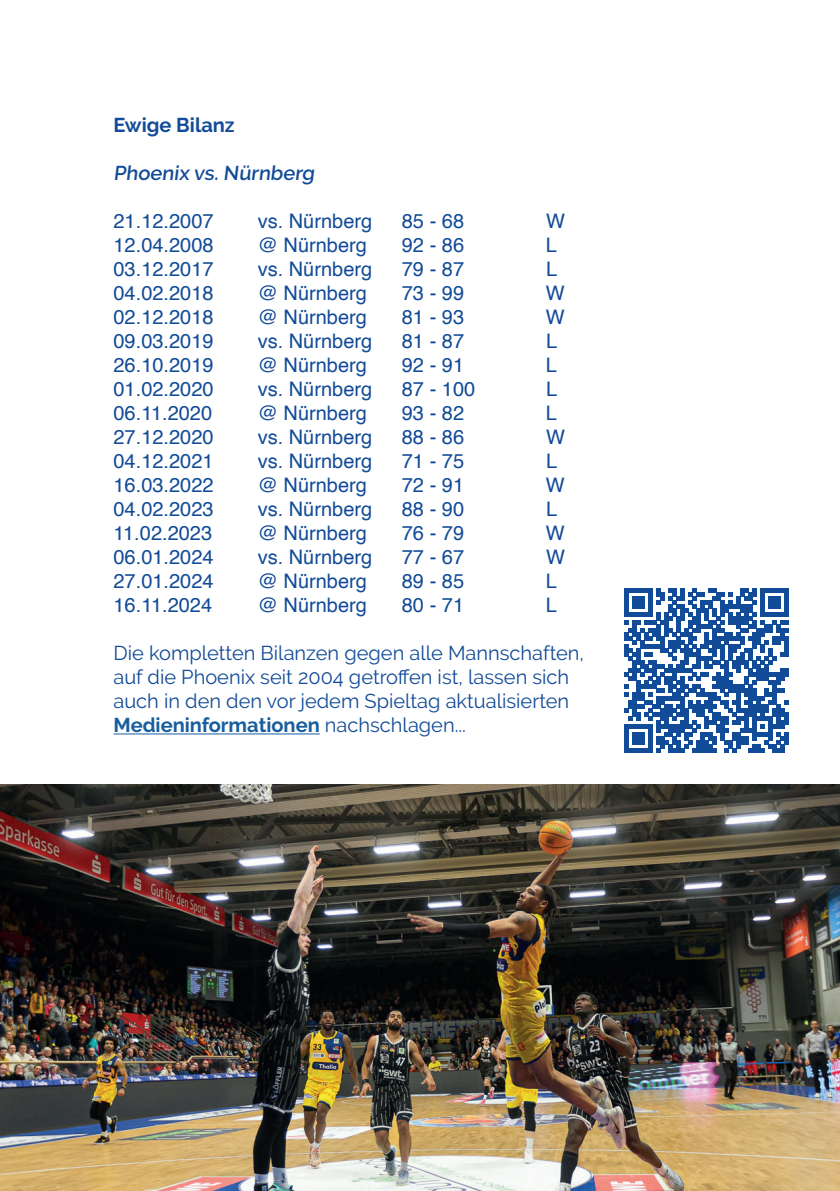
<style>
.page{position:relative;width:840px;height:1191px;background:#fff}
.page>*{position:absolute;margin:0;border:0;box-sizing:border-box;transform-origin:0 0}
.t1{font:20px "Helvetica";color:#124b97}
.t2{font:20px/24px "Raleway";color:#124b97}
.t3{font:600 20px "Raleway";color:#124b97}
.t4{font:700 20px "Raleway";color:#124b97}
.s1{font-weight:700;color:#175d9e}
</style>
<div class="page">
<hr style="left:113px;top:733px;width:206px;height:1px;background:#175d9e">
<svg style="left:624px;top:589px;width:164px;height:164px"></svg>
<hr style="left:784px;top:713px;width:4px;height:12px;background:#124b97">
<hr style="left:784px;top:733px;width:4px;height:12px;background:#124b97">
<img style="left:0;top:784px;width:839px;height:407px">
<p class="t4" style="left:113px;top:114px;width:123px">Ewige Bilanz</p>
<p class="t3" style="left:113px;top:162px;width:205px">Phoenix vs. Nürnberg</p>
<p class="t1" style="left:113px;top:213px;width:102px">21.12.2007</p>
<p class="t1" style="left:257px;top:213px;width:116px">vs. Nürnberg</p>
<p class="t1" style="left:401px;top:213px;width:64px">85 - 68</p>
<p class="t1" style="left:545px;top:213px;width:20px">W</p>
<p class="t1" style="left:113px;top:237px;width:102px">12.04.2008</p>
<p class="t1" style="left:257px;top:237px;width:111px">@ Nürnberg</p>
<p class="t1" style="left:401px;top:237px;width:64px">92 - 86</p>
<p class="t1" style="left:545px;top:237px;width:13px">L</p>
<p class="t1" style="left:113px;top:261px;width:102px">03.12.2017</p>
<p class="t1" style="left:257px;top:261px;width:116px">vs. Nürnberg</p>
<p class="t1" style="left:401px;top:261px;width:64px">79 - 87</p>
<p class="t1" style="left:545px;top:261px;width:13px">L</p>
<p class="t1" style="left:113px;top:285px;width:102px">04.02.2018</p>
<p class="t1" style="left:257px;top:285px;width:111px">@ Nürnberg</p>
<p class="t1" style="left:401px;top:285px;width:64px">73 - 99</p>
<p class="t1" style="left:545px;top:285px;width:20px">W</p>
<p class="t1" style="left:113px;top:309px;width:102px">02.12.2018</p>
<p class="t1" style="left:257px;top:309px;width:111px">@ Nürnberg</p>
<p class="t1" style="left:401px;top:309px;width:64px">81 - 93</p>
<p class="t1" style="left:545px;top:309px;width:20px">W</p>
<p class="t1" style="left:113px;top:333px;width:102px">09.03.2019</p>
<p class="t1" style="left:257px;top:333px;width:116px">vs. Nürnberg</p>
<p class="t1" style="left:401px;top:333px;width:64px">81 - 87</p>
<p class="t1" style="left:545px;top:333px;width:13px">L</p>
<p class="t1" style="left:113px;top:357px;width:102px">26.10.2019</p>
<p class="t1" style="left:257px;top:357px;width:111px">@ Nürnberg</p>
<p class="t1" style="left:401px;top:357px;width:64px">92 - 91</p>
<p class="t1" style="left:545px;top:357px;width:13px">L</p>
<p class="t1" style="left:113px;top:381px;width:102px">01.02.2020</p>
<p class="t1" style="left:257px;top:381px;width:116px">vs. Nürnberg</p>
<p class="t1" style="left:401px;top:381px;width:75px">87 - 100</p>
<p class="t1" style="left:545px;top:381px;width:13px">L</p>
<p class="t1" style="left:113px;top:405px;width:100px">06.11.2020</p>
<p class="t1" style="left:257px;top:405px;width:111px">@ Nürnberg</p>
<p class="t1" style="left:401px;top:405px;width:64px">93 - 82</p>
<p class="t1" style="left:545px;top:405px;width:13px">L</p>
<p class="t1" style="left:113px;top:429px;width:102px">27.12.2020</p>
<p class="t1" style="left:257px;top:429px;width:116px">vs. Nürnberg</p>
<p class="t1" style="left:401px;top:429px;width:64px">88 - 86</p>
<p class="t1" style="left:545px;top:429px;width:20px">W</p>
<p class="t1" style="left:113px;top:453px;width:102px">04.12.2021</p>
<p class="t1" style="left:257px;top:453px;width:116px">vs. Nürnberg</p>
<p class="t1" style="left:401px;top:453px;width:64px">71 - 75</p>
<p class="t1" style="left:545px;top:453px;width:13px">L</p>
<p class="t1" style="left:113px;top:477px;width:102px">16.03.2022</p>
<p class="t1" style="left:257px;top:477px;width:111px">@ Nürnberg</p>
<p class="t1" style="left:401px;top:477px;width:64px">72 - 91</p>
<p class="t1" style="left:545px;top:477px;width:20px">W</p>
<p class="t1" style="left:113px;top:501px;width:102px">04.02.2023</p>
<p class="t1" style="left:257px;top:501px;width:116px">vs. Nürnberg</p>
<p class="t1" style="left:401px;top:501px;width:64px">88 - 90</p>
<p class="t1" style="left:545px;top:501px;width:13px">L</p>
<p class="t1" style="left:113px;top:525px;width:100px">11.02.2023</p>
<p class="t1" style="left:257px;top:525px;width:111px">@ Nürnberg</p>
<p class="t1" style="left:401px;top:525px;width:64px">76 - 79</p>
<p class="t1" style="left:545px;top:525px;width:20px">W</p>
<p class="t1" style="left:113px;top:549px;width:102px">06.01.2024</p>
<p class="t1" style="left:257px;top:549px;width:116px">vs. Nürnberg</p>
<p class="t1" style="left:401px;top:549px;width:64px">77 - 67</p>
<p class="t1" style="left:545px;top:549px;width:20px">W</p>
<p class="t1" style="left:113px;top:573px;width:102px">27.01.2024</p>
<p class="t1" style="left:257px;top:573px;width:111px">@ Nürnberg</p>
<p class="t1" style="left:401px;top:573px;width:64px">89 - 85</p>
<p class="t1" style="left:545px;top:573px;width:13px">L</p>
<p class="t1" style="left:113px;top:597px;width:100px">16.11.2024</p>
<p class="t1" style="left:257px;top:597px;width:111px">@ Nürnberg</p>
<p class="t1" style="left:401px;top:597px;width:64px">80 - 71</p>
<p class="t1" style="left:545px;top:597px;width:13px">L</p>
<p class="t2" style="left:113px;top:643px;width:472px">Die kompletten Bilanzen gegen alle Mannschaften, auf die Phoenix seit 2004 getroffen ist, lassen sich auch in den den vor jedem Spieltag aktualisierten <span class="s1">Medieninformationen</span> nachschlagen...</p>
</div>
